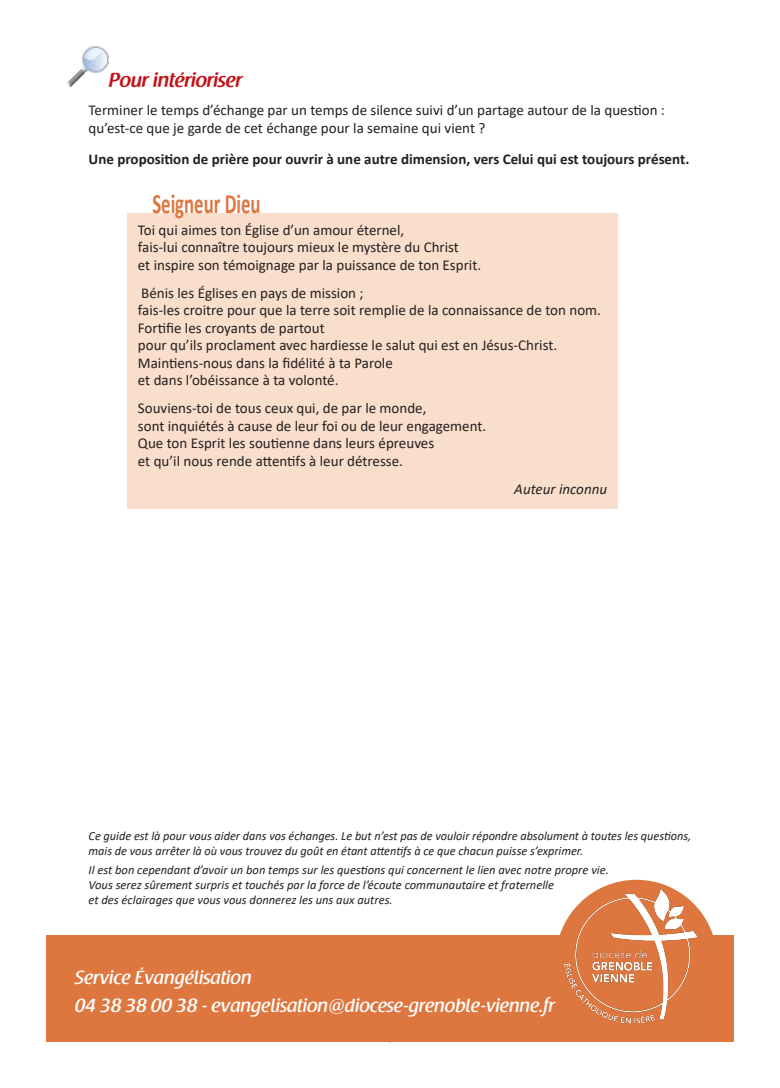
<style>
.page{position:relative;width:780px;height:1088px;background:#fff}
.page>*{position:absolute;margin:0;border:0;box-sizing:border-box;transform-origin:0 0}
.t1{font:700 28.12px "Calibri";color:#dd773f;scale:.67 1}
.t2{font:600 20px "Raspoutine";color:#c4121a}
.t3{font:500 18.75px/27.5px "Raspoutine";color:#fff}
.t4{font:15px/17.5px "Calibri";color:#231f20}
.t5{font:700 15px "Calibri";color:#231f20}
.t6{font:italic 15px "Calibri";color:#231f20}
.t7{font:italic 12.5px/15px "Calibri";color:#231f20}
</style>
<div class="page">
<img style="left:67px;top:46px;width:42px;height:41px">
<div style="left:127px;top:213px;width:490px;height:295px;background:#f9decb"></div>
<div style="left:555px;top:880px;width:162px;height:161px;background:#dd773f;border-radius:50%"></div>
<div style="left:46px;top:935px;width:687px;height:107px;background:#dd773f"></div>
<img style="left:559px;top:889px;width:139px;height:135px">
<h2 class="t2" style="left:109px;top:69px;width:134px">Pour intérioriser</h2>
<p class="t4" style="left:89px;top:101px;width:578px">Terminer le temps d’échange par un temps de silence suivi d’un partage autour de la question : qu’est-ce que je garde de cet échange pour la semaine qui vient ?</p>
<p class="t5" style="left:89px;top:149px;width:602px">Une proposition de prière pour ouvrir à une autre dimension, vers Celui qui est toujours présent.</p>
<h1 class="t1" style="left:152px;top:184px;width:163px">Seigneur Dieu</h1>
<p class="t4" style="left:138px;top:220px;width:345px">Toi qui aimes ton Église d’un amour éternel,<br>fais-lui connaître toujours mieux le mystère du Christ<br>et inspire son témoignage par la puissance de ton Esprit.</p>
<p class="t4" style="left:138px;top:284px;width:464px">Bénis les Églises en pays de mission ;<br>fais-les croitre pour que la terre soit remplie de la connaissance de ton nom.<br>Fortifie les croyants de partout<br>pour qu’ils proclament avec hardiesse le salut qui est en Jésus-Christ.<br>Maintiens-nous dans la fidélité à ta Parole<br>et dans l’obéissance à ta volonté.</p>
<p class="t4" style="left:138px;top:399px;width:350px">Souviens-toi de tous ceux qui, de par le monde,<br>sont inquiétés à cause de leur foi ou de leur engagement.<br>Que ton Esprit les soutienne dans leurs épreuves<br>et qu’il nous rende attentifs à leur détresse.</p>
<p class="t6" style="left:514px;top:479px;width:94px">Auteur inconnu</p>
<p class="t7" style="left:89px;top:828px;width:604px">Ce guide est là pour vous aider dans vos échanges. Le but n’est pas de vouloir répondre absolument à toutes les questions, mais de vous arrêter là où vous trouvez du goût en étant attentifs à ce que chacun puisse s’exprimer.</p>
<p class="t7" style="left:89px;top:862px;width:521px">Il est bon cependant d’avoir un bon temps sur les questions qui concernent le lien avec notre propre vie.<br>Vous serez sûrement surpris et touchés par la force de l’écoute communautaire et fraternelle<br>et des éclairages que vous vous donnerez les uns aux autres.</p>
<p class="t3" style="left:74px;top:964px;width:482px">Service Évangélisation<br>04 38 38 00 38 - evangelisation@diocese-grenoble-vienne.fr</p>
</div>
